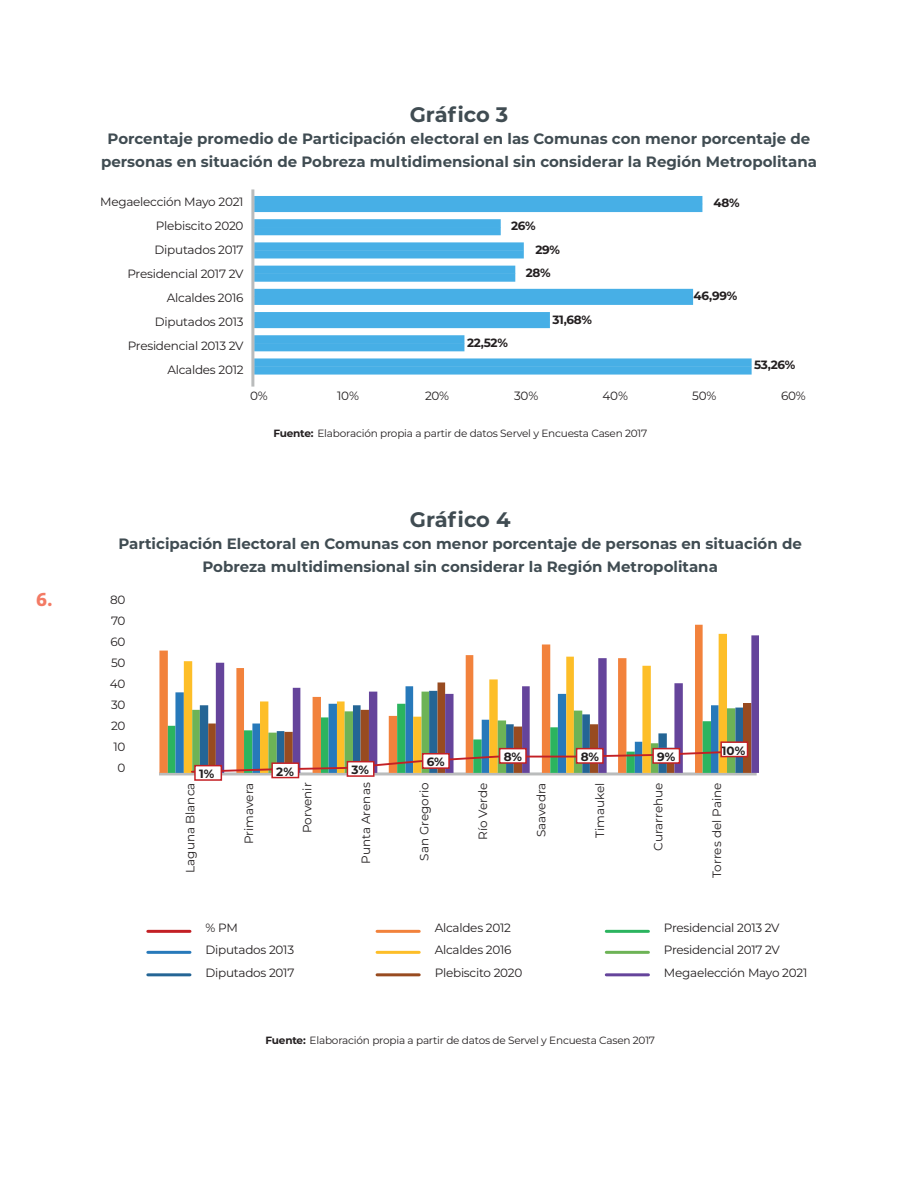
<style>
.page{position:relative;width:918px;height:1188px;background:#fff}
.page>*{position:absolute;margin:0;border:0;box-sizing:border-box;transform-origin:0 0}
.t1{font:700 21px "Montserrat";letter-spacing:-.005em;color:#404c52}
.t2{font:700 21px "Graublau Slab";color:#f37a64}
.t3{font:700 15px/22.5px "Montserrat";color:#404c52;text-align:center}
.t4{font:12px "Montserrat";letter-spacing:-.02em;color:#231f20}
.t5{font:12px "Montserrat";color:#231f20}
.t6{font:700 12px "Montserrat";letter-spacing:-.02em;color:#231f20}
.t7{font:10.5px "Montserrat";letter-spacing:-.02em;color:#231f20}
.t8{font:7.65px "Arial";color:#36393c}
.s1{font-weight:700}
</style>
<div class="page">
<hr style="left:148px;top:930px;width:42px;height:3px;background:#c32025">
<hr style="left:377px;top:930px;width:42px;height:3px;background:#f2823c">
<hr style="left:606px;top:930px;width:42px;height:3px;background:#2bb45f">
<hr style="left:148px;top:951px;width:42px;height:3px;background:#2779ba">
<hr style="left:377px;top:951px;width:42px;height:3px;background:#fdbe28">
<hr style="left:606px;top:951px;width:42px;height:3px;background:#6db356">
<hr style="left:148px;top:973px;width:42px;height:3px;background:#246595">
<hr style="left:377px;top:973px;width:42px;height:3px;background:#984b20">
<hr style="left:606px;top:973px;width:42px;height:3px;background:#65449b">
<hr style="left:159px;top:772px;width:598px;height:3px;background:#babcbc">
<svg style="left:159px;top:625px;width:544px;height:148px"></svg>
<svg style="left:184px;top:634px;width:543px;height:70px"></svg>
<svg style="left:216px;top:635px;width:543px;height:138px"></svg>
<svg style="left:168px;top:704px;width:561px;height:70px"></svg>
<div style="left:195px;top:766px;width:26px;height:14px;background:#fff"></div>
<div style="left:194px;top:765px;width:28px;height:16px;border:2px solid #c32025"></div>
<div style="left:272px;top:763px;width:27px;height:15px;background:#fff"></div>
<div style="left:271px;top:762px;width:28px;height:16px;border:2px solid #c32025"></div>
<div style="left:347px;top:762px;width:27px;height:14px;background:#fff"></div>
<div style="left:347px;top:761px;width:28px;height:16px;border:2px solid #c32025"></div>
<div style="left:423px;top:754px;width:26px;height:14px;background:#fff"></div>
<div style="left:422px;top:753px;width:28px;height:16px;border:2px solid #c32025"></div>
<div style="left:500px;top:749px;width:26px;height:14px;background:#fff"></div>
<div style="left:499px;top:748px;width:28px;height:16px;border:2px solid #c32025"></div>
<div style="left:577px;top:749px;width:26px;height:14px;background:#fff"></div>
<div style="left:576px;top:748px;width:28px;height:16px;border:2px solid #c32025"></div>
<div style="left:653px;top:749px;width:26px;height:14px;background:#fff"></div>
<div style="left:652px;top:748px;width:28px;height:16px;border:2px solid #c32025"></div>
<div style="left:721px;top:742px;width:27px;height:15px;background:#fff"></div>
<div style="left:720px;top:741px;width:28px;height:16px;border:2px solid #c32025"></div>
<div style="left:254px;top:196px;width:449px;height:8px;background:#47afe6"></div>
<svg style="left:254px;top:204px;width:498px;height:171px"></svg>
<hr style="left:251px;top:189px;width:3px;height:198px;background:#babcbc">
<h1 class="t2" style="left:36px;top:587px;width:18px">6.</h1>
<p class="t1" style="left:410px;top:99px;width:100px">Gráfico 3</p>
<p class="t3" style="left:101px;top:127px;width:717px">Porcentaje promedio de Participación electoral en las Comunas con menor porcentaje de personas en situación de Pobreza multidimensional sin considerar la Región Metropolitana</p>
<p class="t4" style="left:100px;top:194px;width:145px">Megaelección Mayo 2021</p>
<p class="t4" style="left:156px;top:218px;width:89px">Plebiscito 2020</p>
<p class="t4" style="left:155px;top:242px;width:90px">Diputados 2017</p>
<p class="t4" style="left:128px;top:266px;width:118px">Presidencial 2017 2V</p>
<p class="t4" style="left:167px;top:290px;width:78px">Alcaldes 2016</p>
<p class="t4" style="left:155px;top:314px;width:90px">Diputados 2013</p>
<p class="t4" style="left:128px;top:338px;width:117px">Presidencial 2013 2V</p>
<p class="t4" style="left:167px;top:362px;width:78px">Alcaldes 2012</p>
<p class="t6" style="left:511px;top:217px;width:26px">26%</p>
<p class="t6" style="left:535px;top:241px;width:26px">29%</p>
<p class="t6" style="left:526px;top:264px;width:26px">28%</p>
<p class="t6" style="left:467px;top:334px;width:43px">22,52%</p>
<p class="t6" style="left:552px;top:311px;width:41px">31,68%</p>
<p class="t6" style="left:713px;top:194px;width:28px">48%</p>
<p class="t6" style="left:694px;top:287px;width:45px">46,99%</p>
<p class="t6" style="left:754px;top:356px;width:43px">53,26%</p>
<p class="t4" style="left:250px;top:388px;width:19px">0%</p>
<p class="t4" style="left:337px;top:388px;width:23px">10%</p>
<p class="t4" style="left:425px;top:388px;width:26px">20%</p>
<p class="t4" style="left:514px;top:388px;width:26px">30%</p>
<p class="t4" style="left:603px;top:388px;width:27px">40%</p>
<p class="t4" style="left:692px;top:388px;width:26px">50%</p>
<p class="t4" style="left:781px;top:388px;width:26px">60%</p>
<p class="t7" style="left:273px;top:426px;width:375px"><span class="s1">Fuente:</span> Elaboración propia a partir de datos Servel y Encuesta Casen 2017</p>
<p class="t1" style="left:410px;top:504px;width:102px">Gráfico 4</p>
<p class="t3" style="left:118px;top:532px;width:685px">Participación Electoral en Comunas con menor porcentaje de personas en situación de<br>Pobreza multidimensional sin considerar la Región Metropolitana</p>
<p class="t4" style="left:110px;top:591px;width:17px">80</p>
<p class="t4" style="left:111px;top:612px;width:16px">70</p>
<p class="t4" style="left:111px;top:633px;width:17px">60</p>
<p class="t4" style="left:111px;top:654px;width:16px">50</p>
<p class="t4" style="left:110px;top:675px;width:17px">40</p>
<p class="t4" style="left:111px;top:696px;width:16px">30</p>
<p class="t4" style="left:111px;top:717px;width:16px">20</p>
<p class="t4" style="left:114px;top:738px;width:14px">10</p>
<p class="t4" style="left:118px;top:759px;width:9px">0</p>
<p class="t8" style="left:202px;top:766px;width:13px">1%</p>
<p class="t8" style="left:279px;top:764px;width:13px">2%</p>
<p class="t8" style="left:355px;top:762px;width:13px">3%</p>
<p class="t6" style="left:199px;top:765px;width:17px">1%</p>
<p class="t6" style="left:276px;top:763px;width:19px">2%</p>
<p class="t6" style="left:352px;top:761px;width:19px">3%</p>
<p class="t6" style="left:427px;top:753px;width:19px">6%</p>
<p class="t8" style="left:431px;top:756px;width:13px">6%</p>
<p class="t8" style="left:508px;top:751px;width:13px">8%</p>
<p class="t8" style="left:584px;top:751px;width:13px">8%</p>
<p class="t8" style="left:661px;top:749px;width:13px">9%</p>
<p class="t6" style="left:504px;top:748px;width:20px">8%</p>
<p class="t6" style="left:581px;top:748px;width:20px">8%</p>
<p class="t6" style="left:657px;top:748px;width:20px">9%</p>
<p class="t6" style="left:722px;top:742px;width:25px">10%</p>
<p class="t8" style="left:728px;top:744px;width:16px">10%</p>
<p class="t5" style="left:182px;top:873px;width:92px;rotate:-90deg">Laguna Blanca</p>
<p class="t4" style="left:241px;top:844px;width:63px;rotate:-90deg">Primavera</p>
<p class="t5" style="left:299px;top:833px;width:52px;rotate:-90deg">Porvenir</p>
<p class="t5" style="left:358px;top:864px;width:83px;rotate:-90deg">Punta Arenas</p>
<p class="t5" style="left:416px;top:861px;width:80px;rotate:-90deg">San Gregorio</p>
<p class="t4" style="left:475px;top:840px;width:59px;rotate:-90deg">Río Verde</p>
<p class="t5" style="left:533px;top:837px;width:56px;rotate:-90deg">Saavedra</p>
<p class="t5" style="left:592px;top:838px;width:57px;rotate:-90deg">Timaukel</p>
<p class="t5" style="left:650px;top:851px;width:70px;rotate:-90deg">Curarrehue</p>
<p class="t5" style="left:709px;top:878px;width:97px;rotate:-90deg">Torres del Paine</p>
<p class="t4" style="left:206px;top:919px;width:34px">% PM</p>
<p class="t4" style="left:206px;top:941px;width:90px">Diputados 2013</p>
<p class="t4" style="left:206px;top:964px;width:90px">Diputados 2017</p>
<p class="t4" style="left:435px;top:919px;width:78px">Alcaldes 2012</p>
<p class="t4" style="left:435px;top:941px;width:78px">Alcaldes 2016</p>
<p class="t4" style="left:435px;top:964px;width:89px">Plebiscito 2020</p>
<p class="t4" style="left:664px;top:919px;width:117px">Presidencial 2013 2V</p>
<p class="t4" style="left:664px;top:941px;width:118px">Presidencial 2017 2V</p>
<p class="t4" style="left:664px;top:964px;width:145px">Megaelección Mayo 2021</p>
<p class="t7" style="left:266px;top:1033px;width:391px"><span class="s1">Fuente:</span> Elaboración propia a partir de datos de Servel y Encuesta Casen 2017</p>
</div>
